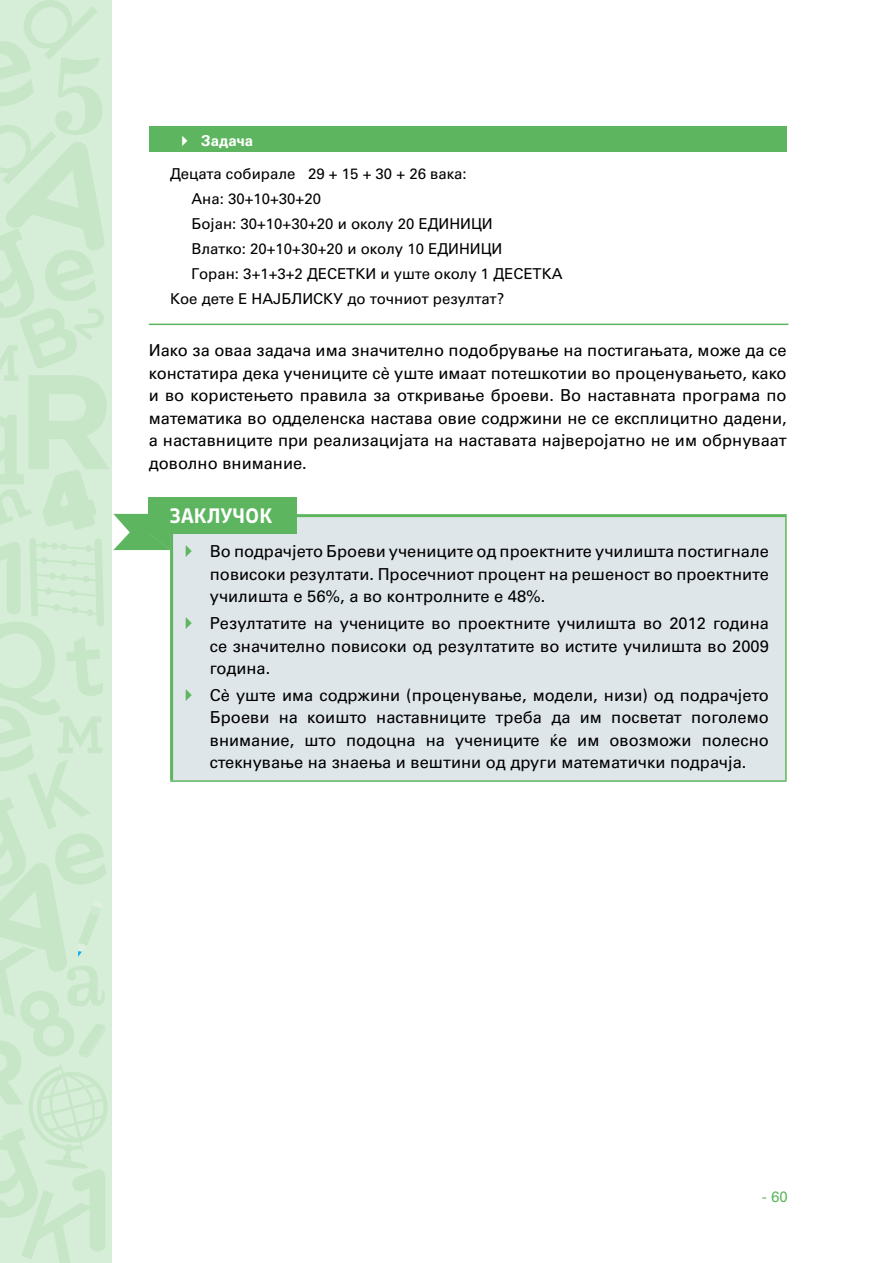
<style>
.page{position:relative;width:893px;height:1263px;background:#fff}
.page>*{position:absolute;margin:0;border:0;box-sizing:border-box;transform-origin:0 0}
.t1{font:700 19.5px "Stobi Sans";color:#fff}
.t2{font:16.5px/22.5px "Univers C";color:#000;text-align:justify}
.t3{font:15px "Univers C";color:#000}
.t4{font:700 15px "Univers C";color:#fff}
.t5{font:15px "Univers C";color:#5db65f}
</style>
<div class="page">
<div style="left:149px;top:126px;width:638px;height:26px;background:#5db65f"></div>
<hr style="left:149px;top:324px;width:639px;height:1px;background:#5db65f">
<div style="left:172px;top:516px;width:614px;height:265px;background:#dfe6ea"></div>
<hr style="left:170px;top:517px;width:3px;height:263px;background:#5db65f">
<hr style="left:170px;top:514px;width:617px;height:3px;background:#5db65f">
<hr style="left:785px;top:517px;width:2px;height:263px;background:#5db65f">
<hr style="left:170px;top:780px;width:617px;height:2px;background:#5db65f">
<svg style="left:0;top:0;width:171px;height:1263px"></svg>
<div style="left:148px;top:497px;width:149px;height:37px;background:#5db65f"></div>
<p class="t4" style="left:176px;top:131px;width:78px">✔ Задача</p>
<p class="t3" style="left:170px;top:165px;width:298px">Децата собирале 29 + 15 + 30 + 26 вака:</p>
<p class="t3" style="left:191px;top:190px;width:131px">Ана: 30+10+30+20</p>
<p class="t3" style="left:191px;top:215px;width:303px">Бојан: 30+10+30+20 и околу 20 ЕДИНИЦИ</p>
<p class="t3" style="left:191px;top:240px;width:312px">Влатко: 20+10+30+20 и околу 10 ЕДИНИЦИ</p>
<p class="t3" style="left:191px;top:265px;width:373px">Горан: 3+1+3+2 ДЕСЕТКИ и уште околу 1 ДЕСЕТКА</p>
<p class="t3" style="left:170px;top:290px;width:336px">Кое дете Е НАЈБЛИСКУ до точниот резултат?</p>
<p class="t2" style="left:149px;top:339px;width:639px">Иако за оваа задача има значително подобрување на постигањата, може да се констатира дека учениците сѐ уште имаат потешкотии во проценувањето, како и во користењето правила за откривање броеви. Во наставната програма по математика во одделенска настава овие содржини не се експлицитно дадени, а наставниците при реализацијата на наставата најверојатно не им обрнуваат доволно внимание.</p>
<p class="t1" style="left:170px;top:502px;width:104px">Заклучок</p>
<p class="t2" style="left:210px;top:540px;width:561px">Во подрачјето Броеви учениците од проектните училишта постигнале повисоки резултати. Просечниот процент на решеност во проектните училишта е 56%, а во контролните е 48%.</p>
<p class="t2" style="left:210px;top:612px;width:561px">Резултатите на учениците во проектните училишта во 2012 година се значително повисоки од резултатите во истите училишта во 2009 година.</p>
<p class="t2" style="left:210px;top:683px;width:561px">Сѐ уште има содржини (проценување, модели, низи) од подрачјето Броеви на коишто наставниците треба да им посветат поголемо внимание, што подоцна на учениците ќе им овозможи полесно стекнување на знаења и вештини од други математички подрачја.</p>
<p class="t5" style="left:762px;top:1188px;width:27px">- 60</p>
</div>
